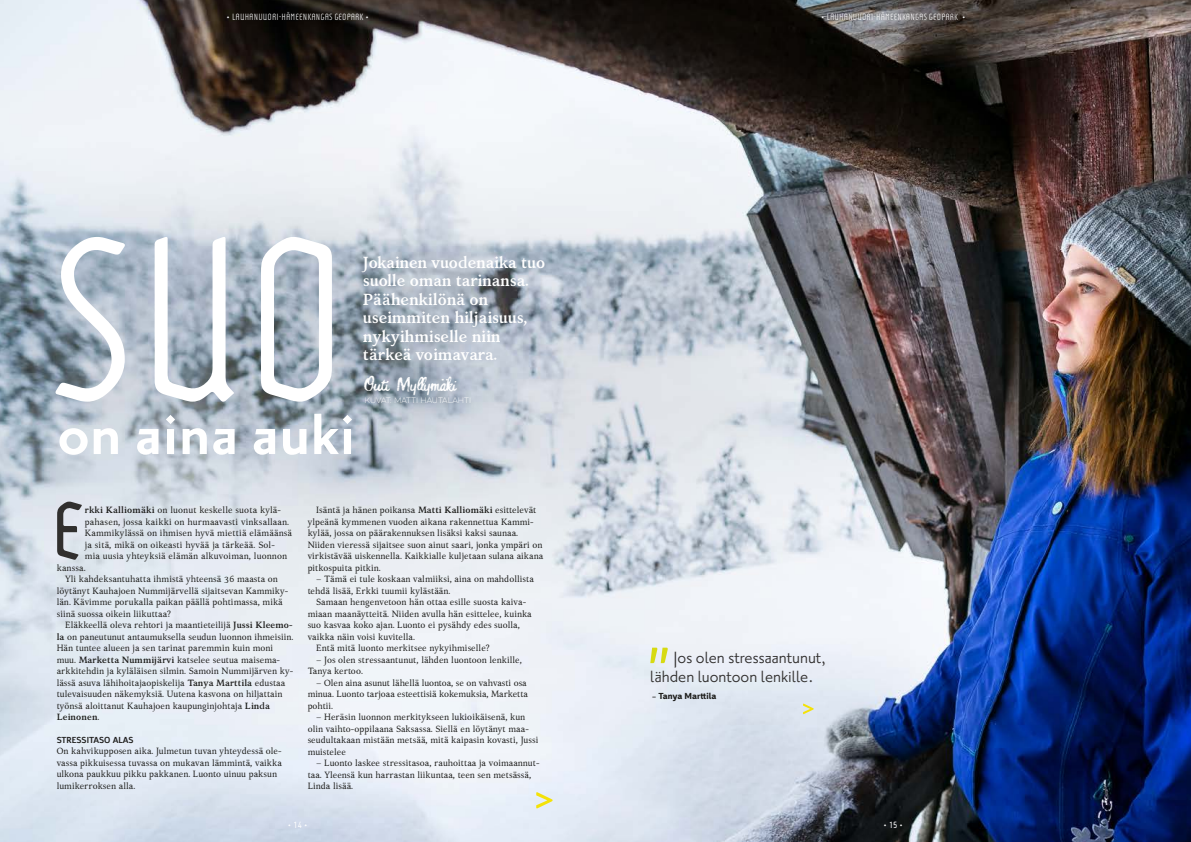
<style>
.page{position:relative;width:1191px;height:842px;background:#fff}
.page>*{position:absolute;margin:0;border:0;box-sizing:border-box;transform-origin:0 0}
.t1{font:90px "Adso";color:#312f2e}
.t2{font:21px "Bouffant";color:#fff;scale:1.62 1}
.t3{font:19.9px/19px "Priori Sans OT";color:#312f2e}
.t4{font:700 16px/18.5px "Kelvinch";letter-spacing:-.02em;color:#fff}
.t5{font:300 10px "Adso";letter-spacing:.01em;color:#fff}
.t6{font:9px/11.5px "Kelvinch";color:#1d1d1b}
.t7{font:500 9px "Argumentum";color:#1d1d1b}
.t8{font:700 9px "Argumentum";letter-spacing:.01em;color:#1d1d1b}
.t9{font:700 9px "Kelvinch";color:#1d1d1b}
.t10{font:8px "Zing Sans Rust L Demo Base";color:#fff}
.s1{font-weight:700}
.s2{font-weight:400}
.s3{font-size:8px}
</style>
<div class="page">
<img style="left:0;top:0;width:1191px;height:842px">
<svg style="left:536px;top:792px;width:17px;height:16px"></svg>
<svg style="left:59px;top:414px;width:293px;height:41px"></svg>
<svg style="left:55px;top:237px;width:277px;height:165px"></svg>
<div style="left:350px;top:362px;width:133px;height:56px;background:#081d23;opacity:.26"></div>
<div style="left:359px;top:392px;width:116px;height:17px;background:#1d1d1b;opacity:.23"></div>
<svg style="left:803px;top:704px;width:11px;height:10px"></svg>
<svg style="left:650px;top:648px;width:18px;height:15px"></svg>
<p class="t5" style="left:226px;top:10px;width:145px">◆ LAUHANVUORI-HÄMEENKANGAS GEOPARK ◆</p>
<p class="t5" style="left:820px;top:10px;width:147px">◆ LAUHANVUORI-HÄMEENKANGAS GEOPARK ◆</p>
<h3 class="t4" style="left:363px;top:253px;width:184px">Jokainen vuodenaika tuo suolle oman tarinansa.<br>Päähenkilönä on useimmiten hiljaisuus, nykyihmiselle niin tärkeä voimavara.</h3>
<h2 class="t2" style="left:362px;top:372px;width:59px">Outi Myllymäki</h2>
<p class="t10" style="left:364px;top:396px;width:108px">KUVAT: MATTI HAUTALAHTI</p>
<h1 class="t1" style="left:51px;top:464px;width:34px">E</h1>
<p class="t6" style="left:85px;top:504px;width:198px"><span class="s1">rkki Kalliomäki</span> on luonut keskelle suota kylä-</p>
<p class="t6" style="left:85px;top:516px;width:206px">pahasen, jossa kaikki on hurmaavasti vinksallaan.</p>
<p class="t6" style="left:85px;top:527px;width:209px">Kammikylässä on ihmisen hyvä miettiä elämäänsä</p>
<p class="t6" style="left:85px;top:539px;width:192px">ja sitä, mikä on oikeasti hyvää ja tärkeää. Sol-</p>
<p class="t6" style="left:85px;top:550px;width:204px">mia uusia yhteyksiä elämän alkuvoiman, luonnon</p>
<p class="t6" style="left:57px;top:562px;width:31px">kanssa.</p>
<p class="t6" style="left:65px;top:573px;width:214px">Yli kahdeksantuhatta ihmistä yhteensä 36 maasta on</p>
<p class="t6" style="left:57px;top:585px;width:233px">löytänyt Kauhajoen Nummijärvellä sijaitsevan Kammiky-</p>
<p class="t6" style="left:57px;top:596px;width:228px">län. Kävimme porukalla paikan päällä pohtimassa, mikä</p>
<p class="t6" style="left:57px;top:608px;width:116px">siinä suossa oikein liikuttaa?</p>
<p class="t6" style="left:65px;top:619px;width:229px">Eläkkeellä oleva rehtori ja maantieteilijä <span class="s1">Jussi Kleemo-</span></p>
<p class="t6" style="left:57px;top:631px;width:238px"><span class="s1">la</span> on paneutunut antaumuksella seudun luonnon ihmeisiin.</p>
<p class="t6" style="left:57px;top:642px;width:218px">Hän tuntee alueen ja sen tarinat paremmin kuin moni</p>
<p class="t6" style="left:57px;top:654px;width:225px">muu. <span class="s1">Marketta Nummijärvi</span> katselee seutua maisema-</p>
<p class="t6" style="left:57px;top:665px;width:238px">arkkitehdin ja kyläläisen silmin. Samoin Nummijärven ky-</p>
<p class="t6" style="left:57px;top:677px;width:230px">lässä asuva lähihoitajaopiskelija <span class="s1">Tanya Marttila</span> edustaa</p>
<p class="t6" style="left:57px;top:688px;width:227px">tulevaisuuden näkemyksiä. Uutena kasvona on hiljattain</p>
<p class="t6" style="left:57px;top:700px;width:215px">työnsä aloittanut Kauhajoen kaupunginjohtaja <span class="s1">Linda</span></p>
<p class="t9" style="left:57px;top:710px;width:44px">Leinonen<span class="s2">.</span></p>
<p class="t7" style="left:57px;top:734px;width:79px">STRESSITASO ALAS</p>
<p class="t6" style="left:57px;top:745px;width:227px">On kahvikupposen aika. Julmetun tuvan yhteydessä ole&shy;vassa pikkuisessa tuvassa on mukavan lämmintä, vaikka ulkona paukkuu pikku pakkanen. Luonto uinuu paksun lumikerroksen alla.</p>
<p class="t6" style="left:308px;top:504px;width:237px;text-indent:9px">Isäntä ja hänen poikansa <span class="s1">Matti Kalliomäki</span> esittelevät ylpeänä kymmenen vuoden aikana rakennettua Kammi&shy;kylää, jossa on päärakennuksen lisäksi kaksi saunaa.<br>Niiden vieressä sijaitsee suon ainut saari, jonka ympäri on virkistävää uiskennella. Kaikkialle kuljetaan sulana aikana pitkospuita pitkin.</p>
<p class="t6" style="left:308px;top:573px;width:228px;text-indent:9px">– Tämä ei tule koskaan valmiiksi, aina on mahdollista tehdä lisää, Erkki tuumii kylästään.</p>
<p class="t6" style="left:316px;top:596px;width:212px">Samaan hengenvetoon hän ottaa esille suosta kaiva-</p>
<p class="t6" style="left:308px;top:608px;width:226px">miaan maanäytteitä. Niiden avulla hän esittelee, kuinka</p>
<p class="t6" style="left:308px;top:619px;width:214px">suo kasvaa koko ajan. Luonto ei pysähdy edes suolla,</p>
<p class="t6" style="left:308px;top:631px;width:109px">vaikka näin voisi kuvitella.</p>
<p class="t6" style="left:316px;top:642px;width:175px">Entä mitä luonto merkitsee nykyihmiselle?</p>
<p class="t6" style="left:308px;top:654px;width:216px;text-indent:9px">– Jos olen stressaantunut, lähden luontoon lenkille,<br>Tanya kertoo.</p>
<p class="t6" style="left:308px;top:677px;width:222px;text-indent:9px">– Olen aina asunut lähellä luontoa, se on vahvasti osa minua. Luonto tarjoaa esteettisiä kokemuksia, Marketta pohtii.</p>
<p class="t6" style="left:308px;top:711px;width:232px;text-indent:9px">– Heräsin luonnon merkitykseen lukioikäisenä, kun olin vaihto-oppilaana Saksassa. Siellä en löytänyt maa&shy;seudultakaan mistään metsää, mitä kaipasin kovasti, Jussi muistelee</p>
<p class="t6" style="left:308px;top:757px;width:233px;text-indent:9px">– Luonto laskee stressitasoa, rauhoittaa ja voimaannut&shy;taa. Yleensä kun harrastan liikuntaa, teen sen metsässä,<br>Linda lisää.</p>
<h3 class="t3" style="left:650px;top:649px;width:177px;text-indent:23px">Jos olen stressaantunut, lähden luontoon lenkille.</h3>
<p class="t8" style="left:652px;top:691px;width:65px"><span class="s3">–</span> Tanya Marttila</p>
<p class="t5" style="left:288px;top:817px;width:22px">◆ <span class="s2">14</span> ◆</p>
<p class="t5" style="left:883px;top:817px;width:22px">◆ <span class="s2">15</span> ◆</p>
</div>
